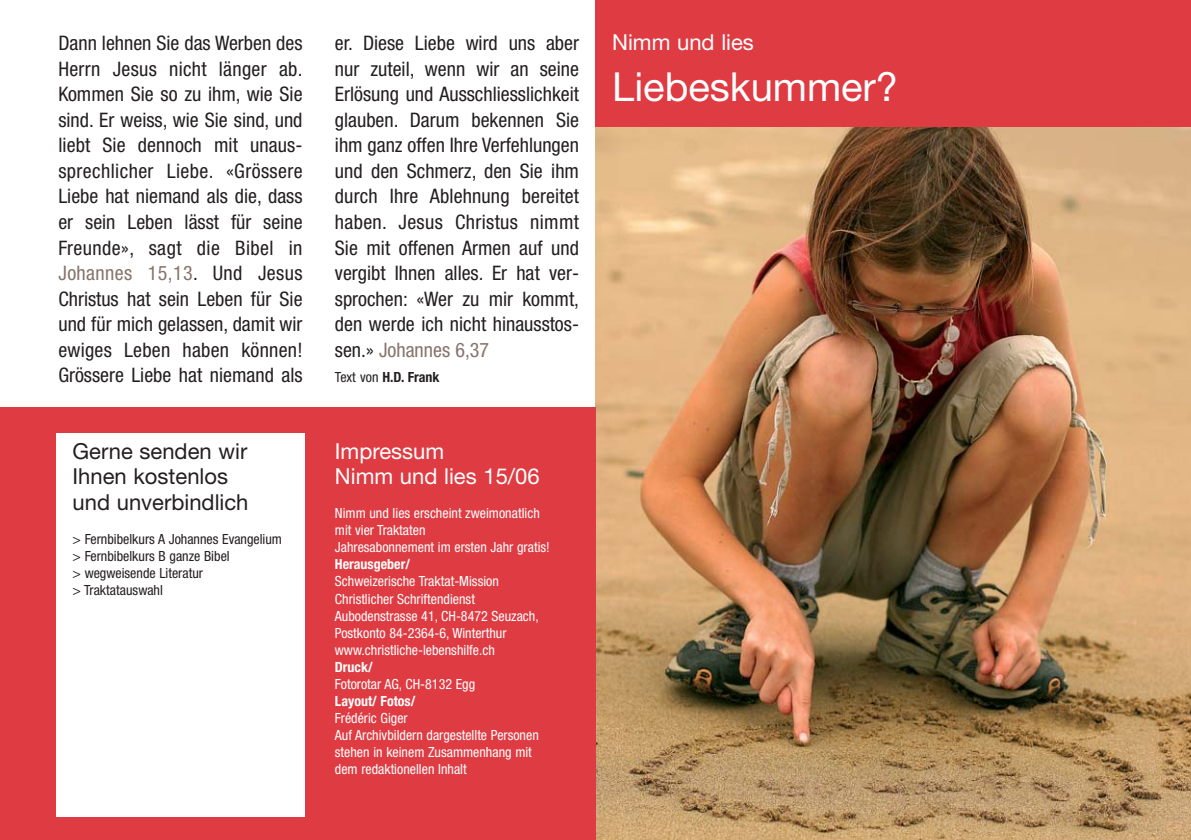
<style>
.page{position:relative;width:1191px;height:840px;background:#fff}
.page>*{position:absolute;margin:0;border:0;box-sizing:border-box;transform-origin:0 0}
.t1{font:40px "Helvetica Neue";color:#fff}
.t2{font:22px/25.6px "Helvetica Neue";color:#231f20}
.t3{font:22px/25.6px "Helvetica Neue";color:#fff}
.t4{font:condensed 20px/25.6px "Helvetica Neue";color:#231f20;text-align:justify}
.t5{font:condensed 14px/17px "Helvetica Neue";color:#fff}
.t6{font:condensed 14px/17px "Helvetica Neue";color:#231f20}
.t7{font:700 condensed 14px "Helvetica Neue";color:#fff}
.t8{font:700 condensed 14px "Helvetica Neue";color:#231f20}
.s1{color:#86746a}
.s2{font-weight:400}
</style>
<div class="page">
<img style="left:595px;top:127px;width:595px;height:712px">
<div style="left:595px;top:1px;width:595px;height:126px;background:#df3b42"></div>
<div style="left:0;top:407px;width:595px;height:432px;background:#df3b42"></div>
<div style="left:56px;top:433px;width:248px;height:382px;background:#fff"></div>
<p class="t4" style="left:58px;top:32px;width:246px">Dann lehnen Sie das Werben des Herrn Jesus nicht länger ab.<br>Kommen Sie so zu ihm, wie Sie sind. Er weiss, wie Sie sind, und liebt Sie dennoch mit unaus&shy;sprechlicher Liebe. «Grössere Liebe hat niemand als die, dass er sein Leben lässt für seine Freunde», sagt die Bibel in <span class="s1">Johannes 15,13</span>. Und Jesus Christus hat sein Leben für Sie und für mich gelassen, damit wir ewiges Leben haben können!<br>Grössere Liebe hat niemand als</p>
<p class="t2" style="left:73px;top:440px;width:177px">Gerne senden wir<br>Ihnen kostenlos und unverbindlich</p>
<p class="t6" style="left:73px;top:531px;width:211px">&gt; Fernbibelkurs A Johannes Evangelium &gt; Fernbibelkurs B ganze Bibel<br>&gt; wegweisende Literatur<br>&gt; Traktatauswahl</p>
<p class="t4" style="left:335px;top:32px;width:246px">er. Diese Liebe wird uns aber nur zuteil, wenn wir an seine Erlösung und Ausschliesslichkeit glauben. Darum bekennen Sie ihm ganz offen Ihre Verfehlungen und den Schmerz, den Sie ihm durch Ihre Ablehnung bereitet haben. Jesus Christus nimmt Sie mit offenen Armen auf und vergibt Ihnen alles. Er hat ver&shy;sprochen: «Wer zu mir kommt, den werde ich nicht hinausstos&shy;sen.» <span class="s1">Johannes 6,37</span></p>
<p class="t8" style="left:335px;top:372px;width:106px"><span class="s2">Text von</span> H.D. Frank</p>
<p class="t3" style="left:335px;top:440px;width:206px">Impressum<br>Nimm und lies 15/06</p>
<p class="t5" style="left:335px;top:506px;width:216px">Nimm und lies erscheint zweimonatlich mit vier Traktaten<br>Jahresabonnement im ersten Jahr gratis!</p>
<p class="t7" style="left:335px;top:559px;width:77px">Herausgeber/</p>
<p class="t5" style="left:335px;top:574px;width:205px">Schweizerische Traktat-Mission Christlicher Schriftendienst Aubodenstrasse 41, CH-8472 Seuzach, Postkonto 84-2364-6, Winterthur www.christliche-lebenshilfe.ch</p>
<p class="t7" style="left:335px;top:661px;width:39px">Druck/</p>
<p class="t5" style="left:335px;top:676px;width:142px">Fotorotar AG, CH-8132 Egg</p>
<p class="t7" style="left:335px;top:695px;width:82px">Layout/ Fotos/</p>
<p class="t5" style="left:335px;top:710px;width:205px">Frédéric Giger<br>Auf Archivbildern dargestellte Personen stehen in keinem Zusammenhang mit dem redaktionellen Inhalt</p>
<p class="t3" style="left:612px;top:32px;width:143px">Nimm und lies</p>
<h1 class="t1" style="left:612px;top:73px;width:287px">Liebeskummer?</h1>
</div>
